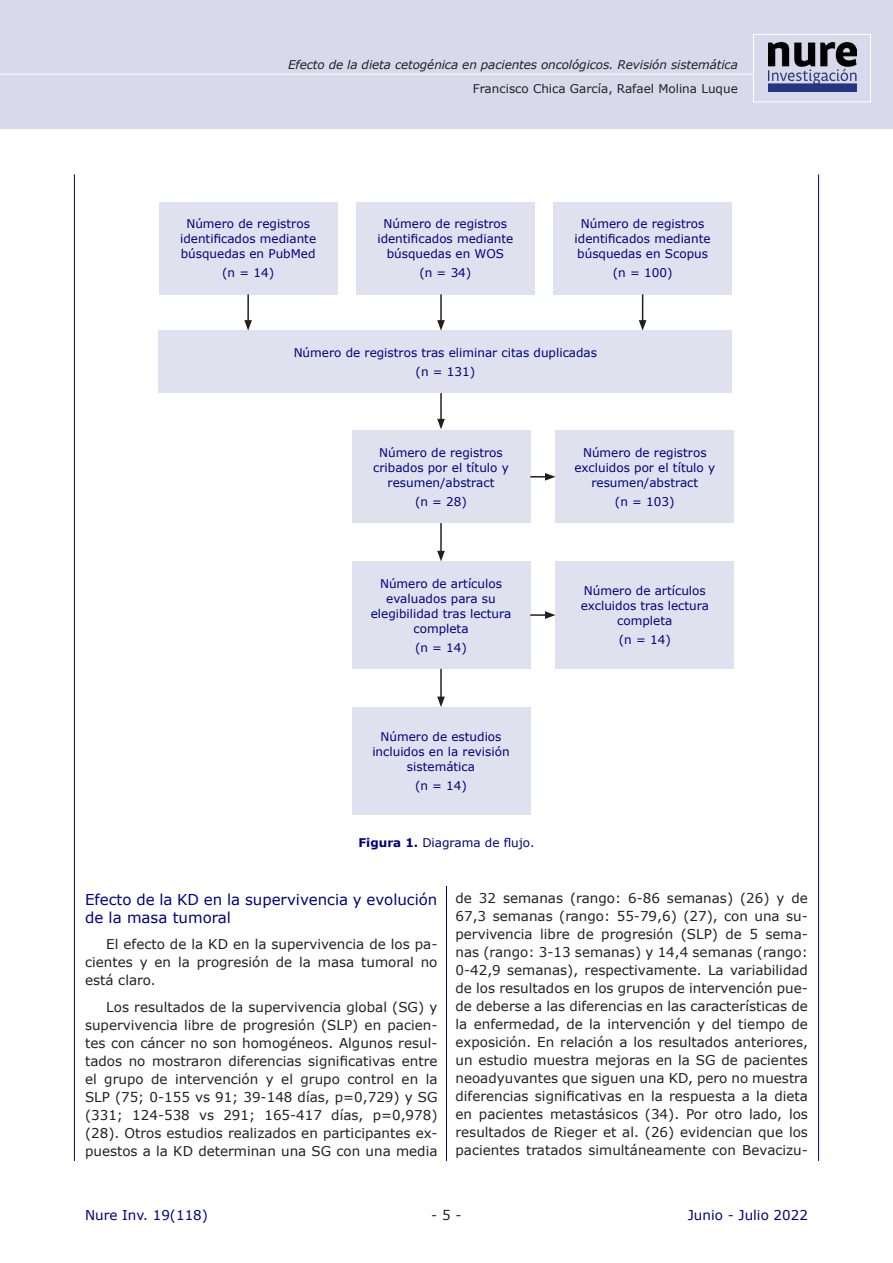
<style>
.page{position:relative;width:893px;height:1263px;background:#fff}
.page>*{position:absolute;margin:0;border:0;box-sizing:border-box;transform-origin:0 0}
.TITULO_2{font:15px/18px "Verdana";color:#000080}
.Texto{font:13.5px/18px "Verdana";color:#231f20;text-align:justify}
.t1{font:13.5px "Verdana";color:#000080}
.tabla{font:12px/15px "Verdana";color:#000080;text-align:center}
.t2{font:italic 12px "Verdana";letter-spacing:-.01em;color:#231f20}
.t3{font:12px "Verdana";color:#231f20}
.s1{font-weight:700}
</style>
<div class="page">
<div style="left:1px;top:0;width:892px;height:128px;background:#d9d9ec"></div>
<hr style="left:0;top:0;width:1px;height:128px;background:#d9d9ec">
<hr style="left:446px;top:174px;width:1px;height:987px;background:#000080">
<hr style="left:74px;top:174px;width:1px;height:987px;background:#000080">
<hr style="left:818px;top:174px;width:1px;height:987px;background:#000080">
<div style="left:753px;top:34px;width:118px;height:68px;background:#d9d9ec;border:1px solid #fff"></div>
<img style="left:769px;top:43px;width:88px;height:48px">
<hr style="left:0;top:73px;width:753px;height:2px;background:#f2f3f4">
<div style="left:85px;top:168px;width:723px;height:718px;background:#fff"></div>
<div style="left:159px;top:202px;width:178px;height:92px;background:#e0e1ee"></div>
<div style="left:356px;top:202px;width:179px;height:92px;background:#e0e1ee"></div>
<div style="left:553px;top:202px;width:179px;height:92px;background:#e0e1ee"></div>
<div style="left:159px;top:331px;width:573px;height:62px;background:#e0e1ee"></div>
<div style="left:352px;top:431px;width:178px;height:92px;background:#e0e1ee"></div>
<div style="left:555px;top:431px;width:179px;height:92px;background:#e0e1ee"></div>
<div style="left:352px;top:561px;width:178px;height:108px;background:#e0e1ee"></div>
<div style="left:555px;top:561px;width:179px;height:108px;background:#e0e1ee"></div>
<div style="left:352px;top:707px;width:178px;height:107px;background:#e0e1ee"></div>
<hr style="left:247px;top:294px;width:2px;height:28px;background:#231f20">
<svg style="left:244px;top:320px;width:8px;height:11px"></svg>
<hr style="left:440px;top:294px;width:2px;height:28px;background:#231f20">
<svg style="left:437px;top:320px;width:8px;height:11px"></svg>
<svg style="left:639px;top:294px;width:7px;height:37px"></svg>
<hr style="left:440px;top:393px;width:2px;height:28px;background:#231f20">
<svg style="left:437px;top:419px;width:8px;height:10px"></svg>
<hr style="left:440px;top:523px;width:2px;height:30px;background:#231f20">
<svg style="left:437px;top:551px;width:8px;height:10px"></svg>
<hr style="left:440px;top:669px;width:2px;height:30px;background:#231f20">
<svg style="left:437px;top:697px;width:8px;height:10px"></svg>
<svg style="left:530px;top:473px;width:25px;height:8px"></svg>
<svg style="left:530px;top:611px;width:25px;height:8px"></svg>
<p class="t2" style="left:288px;top:56px;width:451px">Efecto de la dieta cetogénica en pacientes oncológicos. Revisión sistemática</p>
<p class="t3" style="left:473px;top:80px;width:267px">Francisco Chica García, Rafael Molina Luque</p>
<p class="tabla" style="left:180px;top:216px;width:138px">Número de registros identificados mediante búsquedas en PubMed</p>
<p class="tabla" style="left:222px;top:265px;width:54px">(n = 14)</p>
<p class="tabla" style="left:377px;top:216px;width:138px">Número de registros identificados mediante búsquedas en WOS</p>
<p class="tabla" style="left:419px;top:265px;width:54px">(n = 34)</p>
<p class="tabla" style="left:575px;top:216px;width:138px">Número de registros identificados mediante búsquedas en Scopus</p>
<p class="tabla" style="left:613px;top:265px;width:61px">(n = 100)</p>
<p class="tabla" style="left:294px;top:345px;width:305px">Número de registros tras eliminar citas duplicadas</p>
<p class="tabla" style="left:416px;top:364px;width:61px">(n = 131)</p>
<p class="tabla" style="left:373px;top:445px;width:137px">Número de registros cribados por el título y resumen/abstract</p>
<p class="tabla" style="left:415px;top:494px;width:54px">(n = 28)</p>
<p class="tabla" style="left:371px;top:575px;width:142px">Número de artículos evaluados para su elegibilidad tras lectura completa</p>
<p class="tabla" style="left:415px;top:640px;width:54px">(n = 14)</p>
<p class="tabla" style="left:372px;top:729px;width:139px">Número de estudios incluidos en la revisión sistemática</p>
<p class="tabla" style="left:415px;top:778px;width:54px">(n = 14)</p>
<p class="tabla" style="left:358px;top:834px;width:177px"><span class="s1">Figura 1.</span> Diagrama de flujo.</p>
<p class="tabla" style="left:574px;top:445px;width:142px">Número de registros excluidos por el título y resumen/abstract</p>
<p class="tabla" style="left:615px;top:494px;width:61px">(n = 103)</p>
<p class="tabla" style="left:581px;top:583px;width:130px">Número de artículos excluidos tras lectura completa</p>
<p class="tabla" style="left:619px;top:632px;width:54px">(n = 14)</p>
<p class="TITULO_2" style="left:85px;top:890px;width:354px">Efecto de la KD en la supervivencia y evolución de la masa tumoral</p>
<p class="Texto" style="left:85px;top:935px;width:354px;text-indent:21px">El efecto de la KD en la supervivencia de los pa&shy;cientes y en la progresión de la masa tumoral no está claro.</p>
<p class="Texto" style="left:85px;top:997px;width:354px;text-indent:21px">Los resultados de la supervivencia global (SG) y supervivencia libre de progresión (SLP) en pacien&shy;tes con cáncer no son homogéneos. Algunos resul&shy;tados no mostraron diferencias significativas entre el grupo de intervención y el grupo control en la SLP (75; 0-155 vs 91; 39-148 días, p=0,729) y SG (331; 124-538 vs 291; 165-417 días, p=0,978) (28). Otros estudios realizados en participantes ex&shy;puestos a la KD determinan una SG con una media</p>
<p class="Texto" style="left:455px;top:889px;width:354px">de 32 semanas (rango: 6-86 semanas) (26) y de 67,3 semanas (rango: 55-79,6) (27), con una su&shy;pervivencia libre de progresión (SLP) de 5 sema&shy;nas (rango: 3-13 semanas) y 14,4 semanas (rango:<br>0-42,9 semanas), respectivamente. La variabilidad de los resultados en los grupos de intervención pue&shy;de deberse a las diferencias en las características de la enfermedad, de la intervención y del tiempo de exposición. En relación a los resultados anteriores, un estudio muestra mejoras en la SG de pacientes neoadyuvantes que siguen una KD, pero no muestra diferencias significativas en la respuesta a la dieta en pacientes metastásicos (34). Por otro lado, los resultados de Rieger et al. (26) evidencian que los pacientes tratados simultáneamente con Bevacizu-</p>
<p class="t1" style="left:85px;top:1206px;width:124px">Nure Inv. 19(118)</p>
<p class="Texto" style="left:431px;top:1206px;width:32px">- 5 -</p>
<p class="t1" style="left:688px;top:1206px;width:122px">Junio - Julio 2022</p>
</div>
